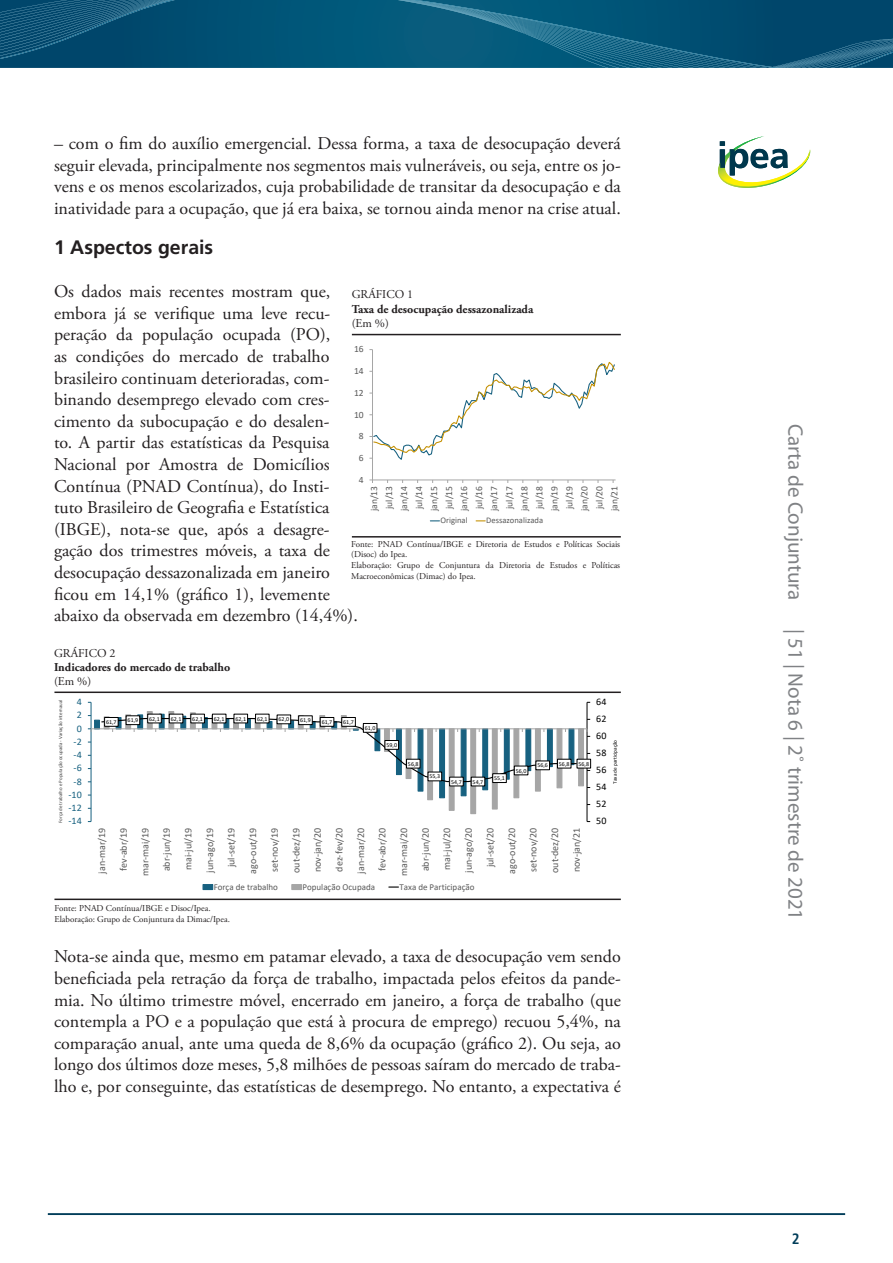
<style>
.page{position:relative;width:893px;height:1263px;background:#fff}
.page>*{position:absolute;margin:0;border:0;box-sizing:border-box;transform-origin:0 0}
.t1{font:21px "Myriad Pro";color:#808285}
.Título_1{font:700 19.5px "Frutiger LT Pro";color:#231f20}
.corpo_de_texto{font:18px/21.6px "Adobe Garamond Pro";color:#231f20;text-align:justify}
.t2{font:700 condensed 15px "Frutiger LT Pro";color:#013d59}
.t3{font:700 12px "Adobe Garamond Pro";color:#231f20}
.t4{font:12px "Adobe Garamond Pro";color:#231f20}
.t5{font:10.05px/21.6px "Calibri";color:#595959;text-align:right}
.t6{font:10.05px "Calibri";color:#176180}
.t7{font:10.05px "Calibri";letter-spacing:-.005em;color:#000}
.t8{font:9.6px/15px "Calibri";letter-spacing:-.005em;color:#595959;text-align:justify}
.t9{font:9px/10.8px "Adobe Garamond Pro";color:#231f20}
.t10{font:9px "Calibri";color:#595959}
.t11{font:8.55px "Calibri";color:#595959}
.t12{font:6px "Calibri";letter-spacing:.005em;color:#000}
.t13{font:5.25px "Calibri";color:#000}
.t14{font:4.95px "Calibri";letter-spacing:.005em;color:#404040}
.s1{font-family:"Times New Roman"}
</style>
<div class="page">
<hr style="left:48px;top:1213px;width:797px;height:2px;background:#013d59">
<svg style="left:718px;top:136px;width:93px;height:52px"></svg>
<svg style="left:0;top:0;width:893px;height:68px;background:#075578"></svg>
<hr style="left:352px;top:536px;width:269px;height:2px;background:#231f20">
<hr style="left:352px;top:334px;width:269px;height:1px;background:#231f20">
<hr style="left:372px;top:350px;width:1px;height:130px;background:#a6a6a6">
<hr style="left:372px;top:480px;width:244px;height:1px;background:#a6a6a6">
<svg style="left:369px;top:361px;width:246px;height:99px"></svg>
<hr style="left:54px;top:691px;width:567px;height:2px;background:#231f20">
<hr style="left:54px;top:898px;width:567px;height:2px;background:#231f20">
<svg style="left:146px;top:711px;width:439px;height:104px"></svg>
<hr style="left:587px;top:702px;width:1px;height:119px;background:#000">
<hr style="left:91px;top:702px;width:1px;height:119px;background:#176180">
<hr style="left:91px;top:728px;width:496px;height:1px;background:#a6a6a6">
<svg style="left:587px;top:729px;width:3px;height:8px"></svg>
<svg style="left:88px;top:713px;width:489px;height:86px"></svg>
<div style="left:105px;top:717px;width:13px;height:9px;background:#fff"></div>
<div style="left:104px;top:717px;width:14px;height:9px;border:1px solid #000"></div>
<div style="left:126px;top:716px;width:14px;height:9px;background:#fff;border:1px solid #000"></div>
<div style="left:148px;top:714px;width:13px;height:9px;background:#fff"></div>
<div style="left:169px;top:714px;width:14px;height:9px;background:#fff"></div>
<div style="left:191px;top:714px;width:14px;height:9px;background:#fff"></div>
<div style="left:212px;top:714px;width:14px;height:9px;background:#fff"></div>
<div style="left:234px;top:714px;width:14px;height:9px;background:#fff"></div>
<div style="left:255px;top:714px;width:14px;height:9px;background:#fff"></div>
<div style="left:277px;top:715px;width:14px;height:9px;background:#fff"></div>
<div style="left:298px;top:716px;width:14px;height:9px;background:#fff;border:1px solid #000"></div>
<div style="left:320px;top:717px;width:14px;height:9px;background:#fff"></div>
<div style="left:320px;top:717px;width:14px;height:9px;border:1px solid #000"></div>
<div style="left:342px;top:717px;width:13px;height:9px;background:#fff"></div>
<div style="left:342px;top:717px;width:14px;height:9px;border:1px solid #000"></div>
<div style="left:363px;top:723px;width:14px;height:9px;background:#fff;border:1px solid #000"></div>
<div style="left:385px;top:740px;width:14px;height:9px;background:#fff;border:1px solid #000"></div>
<div style="left:406px;top:759px;width:14px;height:9px;background:#fff"></div>
<div style="left:428px;top:772px;width:14px;height:9px;background:#fff"></div>
<div style="left:450px;top:777px;width:13px;height:9px;background:#fff"></div>
<div style="left:471px;top:777px;width:14px;height:9px;background:#fff"></div>
<div style="left:493px;top:774px;width:13px;height:8px;background:#fff"></div>
<div style="left:492px;top:773px;width:14px;height:10px;border:1px solid #000"></div>
<div style="left:514px;top:766px;width:14px;height:9px;background:#fff"></div>
<div style="left:536px;top:761px;width:13px;height:9px;background:#fff"></div>
<div style="left:557px;top:759px;width:14px;height:9px;background:#fff"></div>
<div style="left:577px;top:759px;width:14px;height:9px;background:#fff"></div>
<div style="left:202px;top:884px;width:11px;height:6px;background:#176180;border:1px solid #176180"></div>
<div style="left:291px;top:884px;width:11px;height:6px;background:#a6a6a6;border:1px solid #a6a6a6"></div>
<svg style="left:389px;top:886px;width:9px;height:2px"></svg>
<p class="corpo_de_texto" style="left:54px;top:133px;width:568px">– com o fim do auxílio emergencial. Dessa forma, a taxa de desocupação deverá seguir elevada, principalmente nos segmentos mais vulneráveis, ou seja, entre os jo&shy;vens e os menos escolarizados, cuja probabilidade de transitar da desocupação e da inatividade para a ocupação, que já era baixa, se tornou ainda menor na crise atual.</p>
<p class="Título_1" style="left:54px;top:236px;width:161px">1 Aspectos gerais</p>
<p class="corpo_de_texto" style="left:54px;top:281px;width:305px;text-align:left">Os dados mais recentes mostram que, embora já se verifique uma leve recu&shy;peração da população ocupada (PO),<br>as condições do mercado de trabalho brasileiro continuam deterioradas, com&shy;binando desemprego elevado com cres&shy;cimento da subocupação e do desalen-<br>to. A partir das estatísticas da Pesquisa Nacional por Amostra de Domicílios Contínua (PNAD Contínua), do Insti&shy;tuto Brasileiro de Geografia e Estatística (IBGE), nota-se que, após a desagre&shy;gação dos trimestres móveis, a taxa de desocupação dessazonalizada em janeiro ficou em 14,1% (gráfico 1), levemente abaixo da observada em dezembro (14,4%).</p>
<p class="t4" style="left:352px;top:287px;width:63px">GRÁFICO 1</p>
<p class="t3" style="left:352px;top:302px;width:183px">Taxa de desocupação dessazonalizada</p>
<p class="t4" style="left:352px;top:316px;width:39px">(Em %)</p>
<p class="t8" style="left:354px;top:341px;width:11px">16</p>
<p class="t8" style="left:354px;top:363px;width:11px">14</p>
<p class="t8" style="left:354px;top:385px;width:11px">12</p>
<p class="t8" style="left:354px;top:407px;width:11px">10</p>
<p class="t8" style="left:359px;top:428px;width:6px">8</p>
<p class="t8" style="left:359px;top:450px;width:6px">6</p>
<p class="t8" style="left:359px;top:472px;width:6px">4</p>
<p class="t8" style="left:366px;top:511px;width:27px;rotate:-90deg">jan/13 jul/13 jan/14 jul/14 jan/15 jul/15 jan/16 jul/16 jan/17 jul/17 jan/18 jul/18 jan/19 jul/19 jan/20 jul/20 jan/21</p>
<p class="t11" style="left:440px;top:514px;width:29px">Original</p>
<p class="t11" style="left:486px;top:514px;width:58px">Dessazonalizada</p>
<p class="t9" style="left:351px;top:539px;width:270px">Fonte: PNAD Contínua/IBGE e Diretoria de Estudos e Políticas Sociais (Disoc) do Ipea.</p>
<p class="t9" style="left:351px;top:560px;width:270px">Elaboração: Grupo de Conjuntura da Diretoria de Estudos e Políticas<br>Macroeconômicas (Dimac) do Ipea.</p>
<p class="t4" style="left:54px;top:645px;width:63px">GRÁFICO 2</p>
<p class="t3" style="left:54px;top:660px;width:178px">Indicadores do mercado de trabalho</p>
<p class="t4" style="left:54px;top:674px;width:39px">(Em %)</p>
<p class="t6" style="left:77px;top:695px;width:7px">4</p>
<p class="t14" style="left:57px;top:823px;width:125px;rotate:-90deg">Força de trabalho e População ocupada - Variação internaual</p>
<p class="t6" style="left:77px;top:708px;width:7px">2</p>
<p class="t6" style="left:77px;top:721px;width:7px">0</p>
<p class="t6" style="left:74px;top:735px;width:10px">-2</p>
<p class="t6" style="left:74px;top:748px;width:10px">-4</p>
<p class="t6" style="left:74px;top:761px;width:10px">-6</p>
<p class="t6" style="left:74px;top:774px;width:10px">-8</p>
<p class="t6" style="left:69px;top:788px;width:15px">-10</p>
<p class="t6" style="left:69px;top:801px;width:15px">-12</p>
<p class="t6" style="left:69px;top:814px;width:15px">-14</p>
<p class="t12" style="left:106px;top:718px;width:12px">61,7</p>
<p class="t12" style="left:128px;top:716px;width:12px">61,9</p>
<p class="t12" style="left:149px;top:714px;width:12px">62,1</p>
<p class="t12" style="left:171px;top:714px;width:12px">62,1</p>
<p class="t12" style="left:192px;top:714px;width:12px">62,1</p>
<p class="t12" style="left:214px;top:714px;width:12px">62,1</p>
<p class="t12" style="left:235px;top:714px;width:12px">62,1</p>
<p class="t12" style="left:257px;top:714px;width:12px">62,1</p>
<p class="t12" style="left:279px;top:715px;width:12px">62,0</p>
<p class="t12" style="left:300px;top:716px;width:12px">61,9</p>
<p class="t12" style="left:322px;top:718px;width:12px">61,7</p>
<p class="t12" style="left:343px;top:718px;width:12px">61,7</p>
<p class="t12" style="left:365px;top:724px;width:12px">61,0</p>
<p class="t12" style="left:386px;top:741px;width:12px">59,0</p>
<p class="t12" style="left:408px;top:759px;width:12px">56,8</p>
<p class="t12" style="left:429px;top:772px;width:12px">55,3</p>
<p class="t12" style="left:451px;top:777px;width:12px">54,7</p>
<p class="t12" style="left:473px;top:777px;width:12px">54,7</p>
<p class="t12" style="left:494px;top:774px;width:12px">55,1</p>
<p class="t12" style="left:516px;top:766px;width:12px">56,0</p>
<p class="t7" style="left:596px;top:695px;width:12px">64</p>
<p class="t7" style="left:596px;top:712px;width:12px">62</p>
<p class="t7" style="left:596px;top:729px;width:12px">60</p>
<p class="t13" style="left:612px;top:784px;width:45px;rotate:-90deg">Taxa de participação</p>
<p class="t7" style="left:596px;top:746px;width:12px">58</p>
<p class="t12" style="left:537px;top:761px;width:12px">56,6</p>
<p class="t12" style="left:559px;top:759px;width:12px">56,8</p>
<p class="t12" style="left:578px;top:759px;width:12px">56,8</p>
<p class="t7" style="left:596px;top:763px;width:12px">56</p>
<p class="t7" style="left:596px;top:780px;width:12px">54</p>
<p class="t7" style="left:596px;top:797px;width:12px">52</p>
<p class="t7" style="left:596px;top:814px;width:12px">50</p>
<p class="t5" style="left:91px;top:876px;width:50px;rotate:-90deg">jan-mar/19 fev-abr/19 mar-mai/19 abr-jun/19 mai-jul/19 jun-ago/19 jul-set/19 ago-out/19 set-nov/19 out-dez/19 nov-jan/20 dez-fev/20 jan-mar/20 fev-abr/20 mar-mai/20 abr-jun/20 mai-jul/20 jun-ago/20 jul-set/20 ago-out/20 set-nov/20 out-dez/20 nov-jan/21</p>
<p class="t10" style="left:214px;top:880px;width:66px">Força de trabalho</p>
<p class="t10" style="left:302px;top:880px;width:74px">População Ocupada</p>
<p class="t10" style="left:399px;top:880px;width:77px">Taxa de Participação</p>
<p class="t9" style="left:55px;top:903px;width:158px">Fonte: PNAD Contínua/IBGE e Disoc/Ipea.</p>
<p class="t9" style="left:55px;top:914px;width:177px">Elaboração: Grupo de Conjuntura da Dimac/Ipea.</p>
<p class="corpo_de_texto" style="left:54px;top:946px;width:568px">Nota-se ainda que, mesmo em patamar elevado, a taxa de desocupação vem sendo beneficiada pela retração da força de trabalho, impactada pelos efeitos da pande&shy;mia. No último trimestre móvel, encerrado em janeiro<span class="s1">,</span> a força de trabalho (que contempla a PO e a população que está à procura de emprego) recuou 5,4%, na comparação anual, ante uma queda de 8,6% da ocupação (gráfico 2). Ou seja, ao longo dos últimos doze meses, 5,8 milhões de pessoas saíram do mercado de traba&shy;lho e, por conseguinte, das estatísticas de desemprego. No entanto, a expectativa é</p>
<p class="t1" style="left:808px;top:424px;width:178px;rotate:90deg">Carta de Conjuntura</p>
<p class="t1" style="left:808px;top:628px;width:293px;rotate:90deg">| 51 | Nota 6 | 2˚ trimestre de 2021</p>
<p class="t2" style="left:792px;top:1230px;width:9px">2</p>
</div>
